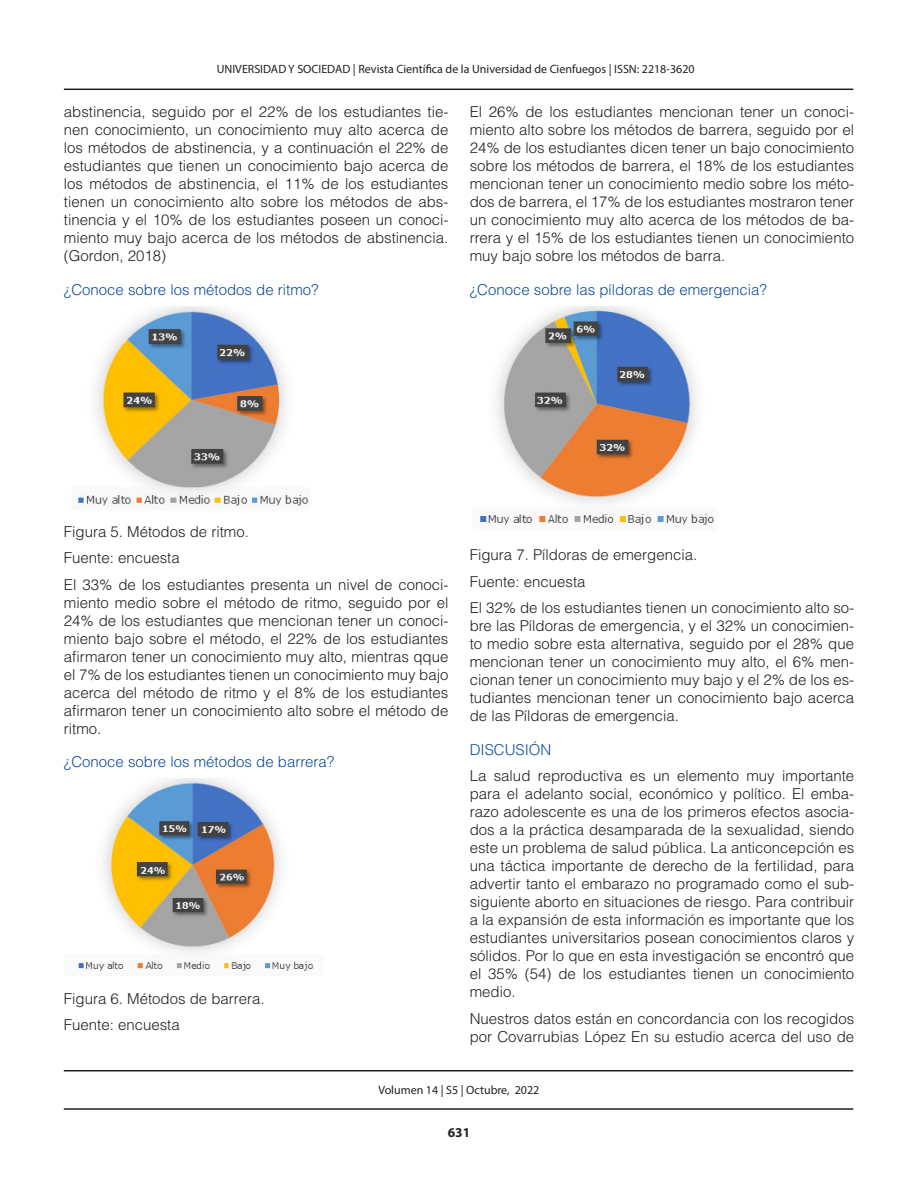
<style>
.page{position:relative;width:918px;height:1188px;background:#fff}
.page>*{position:absolute;margin:0;border:0;box-sizing:border-box;transform-origin:0 0}
.TEXTO{font:300 15px/18px "Helvetica LT Std";color:#231f20;text-align:justify}
.TITULOS_AZUL{font:300 15px "Helvetica LT Std";color:#0d4da1}
.t1{font:700 13.5px "Myriad Pro";color:#231f20}
.t2{font:12px "Myriad Pro";color:#231f20}
</style>
<div class="page">
<hr style="left:64px;top:89px;width:789px;height:1px;background:#231f20">
<hr style="left:64px;top:1108px;width:789px;height:2px;background:#231f20">
<hr style="left:64px;top:1070px;width:789px;height:1px;background:#231f20">
<img style="left:78px;top:306px;width:231px;height:201px">
<img style="left:78px;top:779px;width:236px;height:192px">
<img style="left:478px;top:306px;width:237px;height:219px">
<p class="t2" style="left:217px;top:61px;width:479px">UNIVERSIDAD Y SOCIEDAD | Revista Científica de la Universidad de Cienfuegos | ISSN: 2218-3620</p>
<p class="TEXTO" style="left:64px;top:103px;width:386px">abstinencia, seguido por el 22% de los estudiantes tie&shy;nen conocimiento, un conocimiento muy alto acerca de los métodos de abstinencia, y a continuación el 22% de estudiantes que tienen un conocimiento bajo acerca de los métodos de abstinencia, el 11% de los estudiantes tienen un conocimiento alto sobre los métodos de abs&shy;tinencia y el 10% de los estudiantes poseen un conoci&shy;miento muy bajo acerca de los métodos de abstinencia. (Gordon, 2018)</p>
<p class="TITULOS_AZUL" style="left:64px;top:280px;width:256px">¿Conoce sobre los métodos de ritmo?</p>
<p class="TEXTO" style="left:470px;top:103px;width:386px">El 26% de los estudiantes mencionan tener un conoci&shy;miento alto sobre los métodos de barrera, seguido por el 24% de los estudiantes dicen tener un bajo conocimiento sobre los métodos de barrera, el 18% de los estudiantes mencionan tener un conocimiento medio sobre los méto&shy;dos de barrera, el 17% de los estudiantes mostraron tener un conocimiento muy alto acerca de los métodos de ba&shy;rrera y el 15% de los estudiantes tienen un conocimiento muy bajo sobre los métodos de barra.</p>
<p class="TITULOS_AZUL" style="left:470px;top:280px;width:299px">¿Conoce sobre las píldoras de emergencia?</p>
<p class="TEXTO" style="left:64px;top:522px;width:187px">Figura 5. Métodos de ritmo.</p>
<p class="TEXTO" style="left:64px;top:549px;width:117px">Fuente: encuesta</p>
<p class="TEXTO" style="left:64px;top:575px;width:386px">El 33% de los estudiantes presenta un nivel de conoci&shy;miento medio sobre el método de ritmo, seguido por el 24% de los estudiantes que mencionan tener un conoci&shy;miento bajo sobre el método, el 22% de los estudiantes afirmaron tener un conocimiento muy alto, mientras qque el 7% de los estudiantes tienen un conocimiento muy bajo acerca del método de ritmo y el 8% de los estudiantes afirmaron tener un conocimiento alto sobre el método de ritmo.</p>
<p class="TITULOS_AZUL" style="left:64px;top:752px;width:272px">¿Conoce sobre los métodos de barrera?</p>
<p class="TEXTO" style="left:64px;top:990px;width:202px">Figura 6. Métodos de barrera.</p>
<p class="TEXTO" style="left:64px;top:1016px;width:117px">Fuente: encuesta</p>
<p class="TEXTO" style="left:470px;top:546px;width:229px">Figura 7. Píldoras de emergencia.</p>
<p class="TEXTO" style="left:470px;top:572px;width:117px">Fuente: encuesta</p>
<p class="TEXTO" style="left:470px;top:599px;width:386px">El 32% de los estudiantes tienen un conocimiento alto so&shy;bre las Píldoras de emergencia, y el 32% un conocimien&shy;to medio sobre esta alternativa, seguido por el 28% que mencionan tener un conocimiento muy alto, el 6% men&shy;cionan tener un conocimiento muy bajo y el 2% de los es&shy;tudiantes mencionan tener un conocimiento bajo acerca de las Píldoras de emergencia.</p>
<p class="TITULOS_AZUL" style="left:470px;top:740px;width:83px">DISCUSIÓN</p>
<p class="TEXTO" style="left:470px;top:767px;width:386px">La salud reproductiva es un elemento muy importante para el adelanto social, económico y político. El emba&shy;razo adolescente es una de los primeros efectos asocia&shy;dos a la práctica desamparada de la sexualidad, siendo este un problema de salud pública. La anticoncepción es una táctica importante de derecho de la fertilidad, para advertir tanto el embarazo no programado como el sub&shy;siguiente aborto en situaciones de riesgo. Para contribuir a la expansión de esta información es importante que los estudiantes universitarios posean conocimientos claros y sólidos. Por lo que en esta investigación se encontró que el 35% (54) de los estudiantes tienen un conocimiento medio.</p>
<p class="TEXTO" style="left:470px;top:1009px;width:386px">Nuestros datos están en concordancia con los recogidos por Covarrubias López En su estudio acerca del uso de</p>
<p class="t2" style="left:378px;top:1083px;width:162px">Volumen 14 | S5 | Octubre, 2022</p>
<p class="t1" style="left:448px;top:1124px;width:24px">631</p>
</div>
